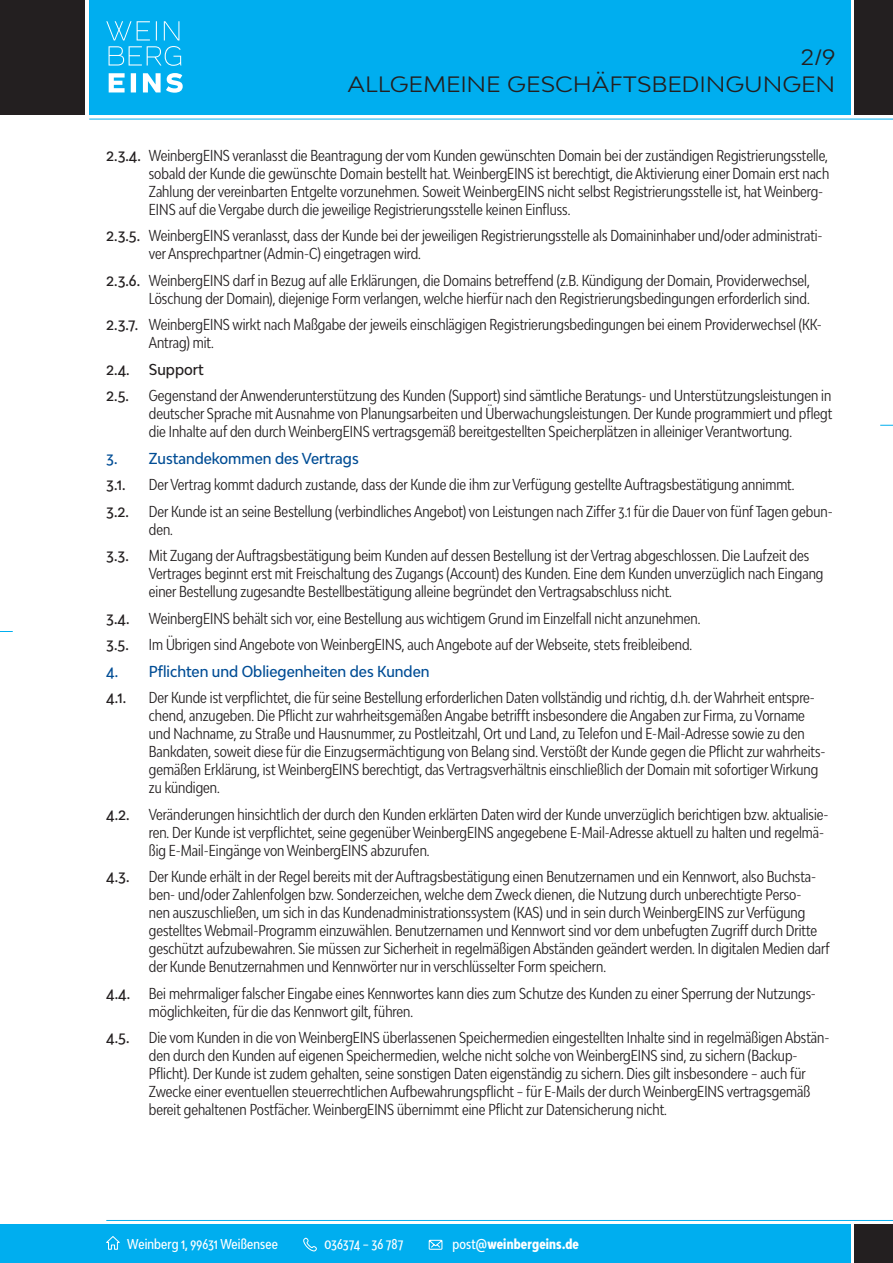
<style>
.page{position:relative;width:893px;height:1263px;background:#fff}
.page>*{position:absolute;margin:0;border:0;box-sizing:border-box;transform-origin:0 0}
.t1{font:expanded 21px "Bw Modelica";color:#231f20}
.t2{font:ultra-condensed 15px/18px "Bw Modelica";color:#231f20}
.t3{font:500 condensed 15px "Bw Modelica";color:#014d95}
.t4{font:500 condensed 15px "Bw Modelica";color:#231f20}
.t5{font:500 ultra-condensed 13.5px "Bw Modelica";letter-spacing:.005em;color:#fff}
.t6{font:800 ultra-condensed 13.5px "Bw Modelica";letter-spacing:.01em;color:#fff}
.s1{font-weight:500;font-stretch:condensed}
.s2{font-weight:500}
</style>
<div class="page">
<div style="left:89px;top:0;width:761px;height:115px;background:#00aeef"></div>
<div style="left:855px;top:1225px;width:38px;height:38px;background:#231f20"></div>
<div style="left:0;top:1225px;width:850px;height:38px;background:#00aeef"></div>
<hr style="left:106px;top:1220px;width:787px;height:1px;background:#00aeef">
<svg style="left:106px;top:1236px;width:14px;height:14px"></svg>
<svg style="left:303px;top:1237px;width:14px;height:15px"></svg>
<svg style="left:428px;top:1239px;width:15px;height:11px"></svg>
<div style="left:855px;top:0;width:38px;height:115px;background:#231f20"></div>
<div style="left:0;top:0;width:85px;height:115px;background:#231f20"></div>
<svg style="left:109px;top:73px;width:74px;height:20px"></svg>
<svg style="left:109px;top:46px;width:72px;height:20px"></svg>
<svg style="left:106px;top:21px;width:73px;height:19px"></svg>
<hr style="left:89px;top:119px;width:804px;height:1px;background:#00aeef">
<svg style="left:880px;top:425px;width:13px;height:1px"></svg>
<svg style="left:0;top:631px;width:13px;height:1px"></svg>
<h1 class="t1" style="left:801px;top:44px;width:36px">2/9</h1>
<h1 class="t1" style="left:348px;top:70px;width:489px">ALLGEMEINE GESCHÄFTSBEDINGUNGEN</h1>
<p class="t2" style="left:149px;top:146px;width:682px;text-indent:-43px"><span class="s1">2.3.4.</span> WeinbergEINS veranlasst die Beantragung der vom Kunden gewünschten Domain bei der zuständigen Registrierungsstelle, sobald der Kunde die gewünschte Domain bestellt hat. WeinbergEINS ist berechtigt, die Aktivierung einer Domain erst nach Zahlung der vereinbarten Entgelte vorzunehmen. Soweit WeinbergEINS nicht selbst Registrierungsstelle ist, hat Weinberg-EINS auf die Vergabe durch die jeweilige Registrierungsstelle keinen Einfluss.</p>
<p class="t2" style="left:149px;top:226px;width:675px;text-indent:-43px"><span class="s1">2.3.5.</span> WeinbergEINS veranlasst, dass der Kunde bei der jeweiligen Registrierungsstelle als Domaininhaber und/oder administrati&shy;ver Ansprechpartner (Admin-C) eingetragen wird.</p>
<p class="t2" style="left:106px;top:271px;width:705px;text-align:right"><span class="s1">2.3.6.</span> WeinbergEINS darf in Bezug auf alle Erklärungen, die Domains betreffend (z.B. Kündigung der Domain, Providerwechsel,<br>Löschung der Domain), diejenige Form verlangen, welche hierfür nach den Registrierungsbedingungen erforderlich sind.</p>
<p class="t2" style="left:149px;top:315px;width:675px;text-indent:-43px"><span class="s1">2.3.7.</span> WeinbergEINS wirkt nach Maßgabe der jeweils einschlägigen Registrierungsbedingungen bei einem Providerwechsel (KK-<br>Antrag) mit.</p>
<p class="t4" style="left:106px;top:359px;width:25px">2.4.</p>
<p class="t4" style="left:149px;top:359px;width:56px">Support</p>
<p class="t4" style="left:106px;top:386px;width:24px">2.5.</p>
<p class="t2" style="left:149px;top:386px;width:685px;text-align:justify">Gegenstand der Anwenderunterstützung des Kunden (Support) sind sämtliche Beratungs- und Unterstützungsleistungen in deutscher Sprache mit Ausnahme von Planungsarbeiten und Überwachungsleistungen. Der Kunde programmiert und pflegt die Inhalte auf den durch WeinbergEINS vertragsgemäß bereitgestellten Speicherplätzen in alleiniger Verantwortung.</p>
<p class="t3" style="left:106px;top:448px;width:254px">3. Zustandekommen des Vertrags</p>
<p class="t4" style="left:106px;top:475px;width:21px">3.1.</p>
<p class="t2" style="left:149px;top:475px;width:647px">Der Vertrag kommt dadurch zustande, dass der Kunde die ihm zur Verfügung gestellte Auftragsbestätigung annimmt.</p>
<p class="t4" style="left:106px;top:501px;width:24px">3.2.</p>
<p class="t2" style="left:149px;top:502px;width:685px">Der Kunde ist an seine Bestellung (verbindliches Angebot) von Leistungen nach Ziffer 3.1 für die Dauer von fünf Tagen gebun&shy;den.</p>
<p class="t4" style="left:106px;top:546px;width:24px">3.3.</p>
<p class="t2" style="left:149px;top:546px;width:676px">Mit Zugang der Auftragsbestätigung beim Kunden auf dessen Bestellung ist der Vertrag abgeschlossen. Die Laufzeit des<br>Vertrages beginnt erst mit Freischaltung des Zugangs (Account) des Kunden. Eine dem Kunden unverzüglich nach Eingang einer Bestellung zugesandte Bestellbestätigung alleine begründet den Vertragsabschluss nicht.</p>
<p class="t4" style="left:106px;top:608px;width:25px">3.4.</p>
<p class="t2" style="left:149px;top:609px;width:553px">WeinbergEINS behält sich vor, eine Bestellung aus wichtigem Grund im Einzelfall nicht anzunehmen.</p>
<p class="t4" style="left:106px;top:635px;width:24px">3.5.</p>
<p class="t2" style="left:149px;top:635px;width:545px">Im Übrigen sind Angebote von WeinbergEINS, auch Angebote auf der Webseite, stets freibleibend.</p>
<p class="t3" style="left:106px;top:661px;width:325px">4. Pflichten und Obliegenheiten des Kunden</p>
<p class="t4" style="left:106px;top:688px;width:22px">4.1.</p>
<p class="t2" style="left:149px;top:688px;width:678px">Der Kunde ist verpflichtet, die für seine Bestellung erforderlichen Daten vollständig und richtig, d.h. der Wahrheit entspre&shy;chend, anzugeben. Die Pflicht zur wahrheitsgemäßen Angabe betrifft insbesondere die Angaben zur Firma, zu Vorname und Nachname, zu Straße und Hausnummer, zu Postleitzahl, Ort und Land, zu Telefon und E-Mail-Adresse sowie zu den Bankdaten, soweit diese für die Einzugsermächtigung von Belang sind. Verstößt der Kunde gegen die Pflicht zur wahrheits&shy;gemäßen Erklärung, ist WeinbergEINS berechtigt, das Vertragsverhältnis einschließlich der Domain mit sofortiger Wirkung zu kündigen.</p>
<p class="t4" style="left:106px;top:804px;width:25px">4.2.</p>
<p class="t2" style="left:149px;top:805px;width:681px">Veränderungen hinsichtlich der durch den Kunden erklärten Daten wird der Kunde unverzüglich berichtigen bzw. aktualisie&shy;ren. Der Kunde ist verpflichtet, seine gegenüber WeinbergEINS angegebene E-Mail-Adresse aktuell zu halten und regelmä&shy;ßig E-Mail-Eingänge von WeinbergEINS abzurufen.</p>
<p class="t4" style="left:106px;top:867px;width:25px">4.3.</p>
<p class="t2" style="left:149px;top:867px;width:682px">Der Kunde erhält in der Regel bereits mit der Auftragsbestätigung einen Benutzernamen und ein Kennwort, also Buchsta&shy;ben- und/oder Zahlenfolgen bzw. Sonderzeichen, welche dem Zweck dienen, die Nutzung durch unberechtigte Perso-<br>nen auszuschließen, um sich in das Kundenadministrationssystem (KAS) und in sein durch WeinbergEINS zur Verfügung gestelltes Webmail-Programm einzuwählen. Benutzernamen und Kennwort sind vor dem unbefugten Zugriff durch Dritte geschützt aufzubewahren. Sie müssen zur Sicherheit in regelmäßigen Abständen geändert werden. In digitalen Medien darf der Kunde Benutzernahmen und Kennwörter nur in verschlüsselter Form speichern.</p>
<p class="t2" style="left:149px;top:984px;width:669px;text-indent:-43px"><span class="s1">4.4.</span> Bei mehrmaliger falscher Eingabe eines Kennwortes kann dies zum Schutze des Kunden zu einer Sperrung der Nutzungs&shy;möglichkeiten, für die das Kennwort gilt, führen.</p>
<p class="t4" style="left:106px;top:1028px;width:25px">4.5.</p>
<p class="t2" style="left:149px;top:1028px;width:682px">Die vom Kunden in die von WeinbergEINS überlassenen Speichermedien eingestellten Inhalte sind in regelmäßigen Abstän&shy;den durch den Kunden auf eigenen Speichermedien, welche nicht solche von WeinbergEINS sind, zu sichern (Backup-Pflicht). Der Kunde ist zudem gehalten, seine sonstigen Daten eigenständig zu sichern. Dies gilt insbesondere – auch für Zwecke einer eventuellen steuerrechtlichen Aufbewahrungspflicht – für E-Mails der durch WeinbergEINS vertragsgemäß bereit gehaltenen Postfächer. WeinbergEINS übernimmt eine Pflicht zur Datensicherung nicht.</p>
<p class="t5" style="left:127px;top:1235px;width:152px">Weinberg 1, 99631 Weißensee</p>
<p class="t5" style="left:324px;top:1235px;width:81px">036374 – 36 787</p>
<p class="t6" style="left:452px;top:1235px;width:128px"><span class="s2">post@</span>weinbergeins.de</p>
</div>
